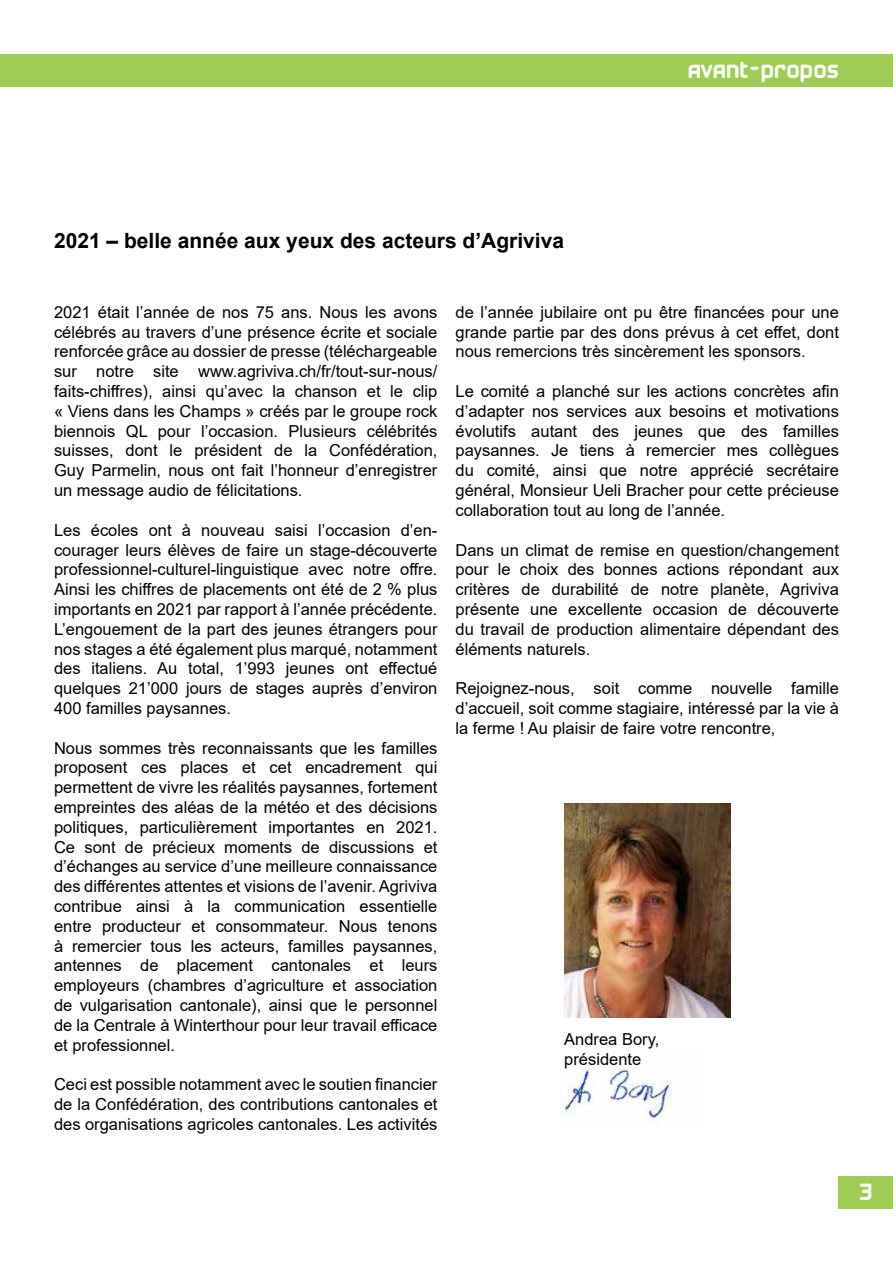
<style>
.page{position:relative;width:893px;height:1263px;background:#fff}
.page>*{position:absolute;margin:0;border:0;box-sizing:border-box;transform-origin:0 0}
.t1{font:700 21px "Arial";color:#000}
.t2{font:21px "Airstrip Four";color:#fff}
.t3{font:16.5px/19.8px "Arial";color:#000;text-align:justify}
</style>
<div class="page">
<div style="left:0;top:54px;width:893px;height:32px;background:#9fcd54"></div>
<div style="left:839px;top:1177px;width:54px;height:32px;background:#9fcd54"></div>
<img style="left:560px;top:1064px;width:114px;height:58px">
<img style="left:564px;top:803px;width:166px;height:214px">
<p class="t2" style="left:688px;top:59px;width:153px">AVANT-PROPOS</p>
<p class="t1" style="left:54px;top:226px;width:512px">2021 – belle année aux yeux des acteurs d’Agriviva</p>
<p class="t3" style="left:54px;top:302px;width:385px">2021 était l’année de nos 75 ans. Nous les avons célébrés au travers d’une présence écrite et sociale renforcée grâce au dossier de presse (téléchargeable sur notre site www.agriviva.ch/fr/tout-sur-nous/ faits-chiffres), ainsi qu’avec la chanson et le clip « Viens dans les Champs » créés par le groupe rock biennois QL pour l’occasion. Plusieurs célébrités suisses, dont le président de la Confédération, Guy Parmelin, nous ont fait l’honneur d’enregistrer un message audio de félicitations.</p>
<p class="t3" style="left:54px;top:520px;width:385px">Les écoles ont à nouveau saisi l’occasion d’en&shy;courager leurs élèves de faire un stage-découverte professionnel-culturel-linguistique avec notre offre.<br>Ainsi les chiffres de placements ont été de 2 % plus importants en 2021 par rapport à l’année précédente.<br>L’engouement de la part des jeunes étrangers pour nos stages a été également plus marqué, notamment des italiens. Au total, 1’993 jeunes ont effectué quelques 21’000 jours de stages auprès d’environ 400 familles paysannes.</p>
<p class="t3" style="left:54px;top:738px;width:385px">Nous sommes très reconnaissants que les familles proposent ces places et cet encadrement qui permettent de vivre les réalités paysannes, fortement empreintes des aléas de la météo et des décisions politiques, particulièrement importantes en 2021.<br>Ce sont de précieux moments de discussions et d’échanges au service d’une meilleure connaissance des différentes attentes et visions de l’avenir. Agriviva contribue ainsi à la communication essentielle entre producteur et consommateur. Nous tenons à remercier tous les acteurs, familles paysannes, antennes de placement cantonales et leurs employeurs (chambres d’agriculture et association de vulgarisation cantonale), ainsi que le personnel de la Centrale à Winterthour pour leur travail efficace et professionnel.</p>
<p class="t3" style="left:54px;top:1074px;width:385px">Ceci est possible notamment avec le soutien financier de la Confédération, des contributions cantonales et des organisations agricoles cantonales. Les activités</p>
<p class="t3" style="left:455px;top:302px;width:385px">de l’année jubilaire ont pu être financées pour une grande partie par des dons prévus à cet effet, dont nous remercions très sincèrement les sponsors.</p>
<p class="t3" style="left:455px;top:381px;width:385px">Le comité a planché sur les actions concrètes afin d’adapter nos services aux besoins et motivations évolutifs autant des jeunes que des familles paysannes. Je tiens à remercier mes collègues du comité, ainsi que notre apprécié secrétaire général, Monsieur Ueli Bracher pour cette précieuse collaboration tout au long de l’année.</p>
<p class="t3" style="left:455px;top:540px;width:385px">Dans un climat de remise en question/changement pour le choix des bonnes actions répondant aux critères de durabilité de notre planète, Agriviva présente une excellente occasion de découverte du travail de production alimentaire dépendant des éléments naturels.</p>
<p class="t3" style="left:455px;top:678px;width:385px">Rejoignez-nous, soit comme nouvelle famille d’accueil, soit comme stagiaire, intéressé par la vie à la ferme ! Au plaisir de faire votre rencontre,</p>
<p class="t3" style="left:564px;top:1029px;width:97px">Andrea Bory, présidente</p>
<p class="t2" style="left:859px;top:1181px;width:15px">3</p>
</div>
